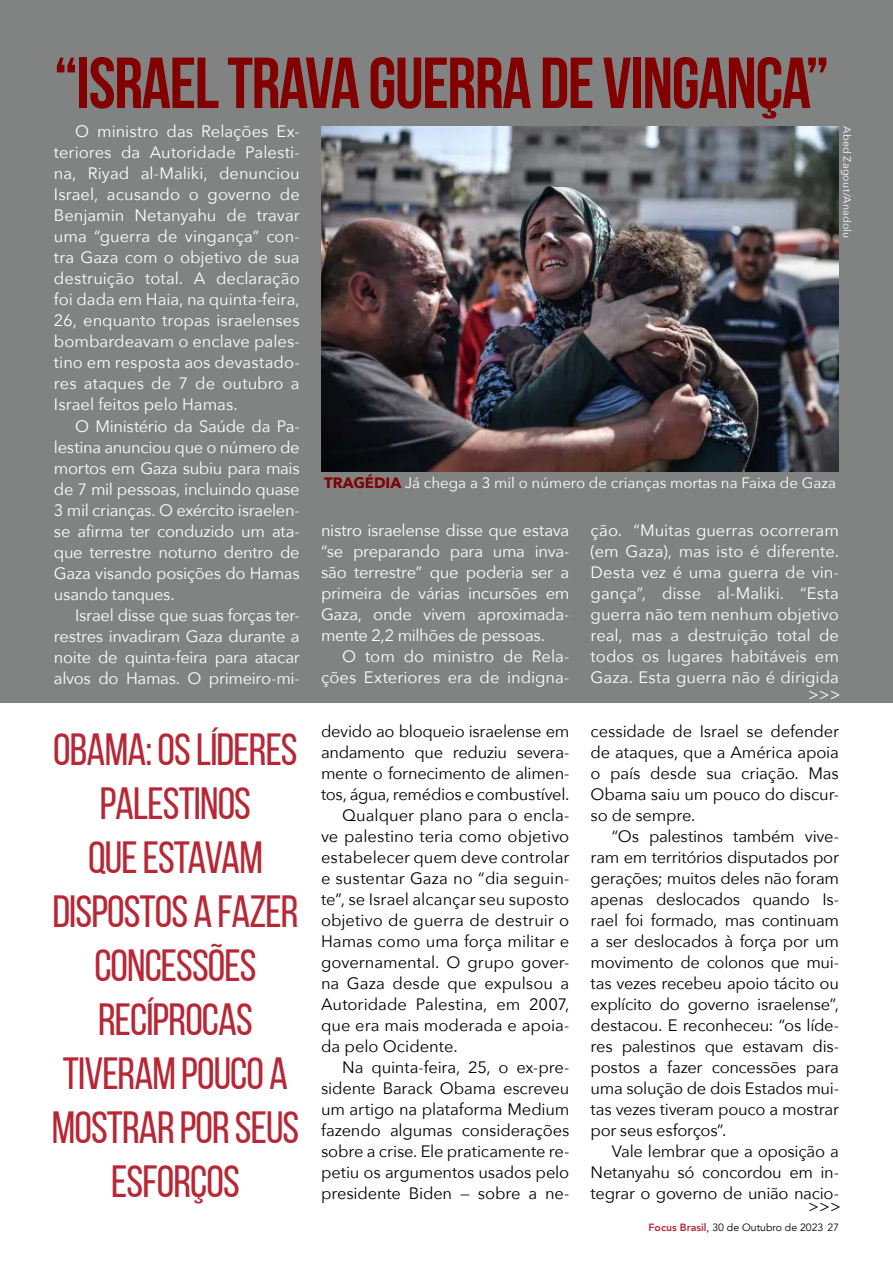
<style>
.page{position:relative;width:893px;height:1263px;background:#fff}
.page>*{position:absolute;margin:0;border:0;box-sizing:border-box;transform-origin:0 0}
.t1{font:700 72px "Bebas Neue";letter-spacing:-.02em;color:#820000}
.t2{font:45px/54px "Bebas Neue";letter-spacing:-.02em;color:#b72735;text-align:center}
.t3{font:16.5px/21px "Avenir Next";letter-spacing:-.005em;color:#000;text-align:justify}
.t4{font:16.5px/21px "Avenir Next";letter-spacing:-.005em;color:#fff;text-align:justify}
.t5{font:15px "Avenir Next";color:#fff}
.t6{font:10.5px "Avenir";color:#000}
.t7{font:10.5px "Avenir Next";letter-spacing:.02em;color:#fff}
.s1{font-weight:700;color:#820000}
.s2{font-weight:800;color:#b72735}
</style>
<div class="page">
<div style="left:0;top:0;width:893px;height:702px;background:#818383"></div>
<img style="left:321px;top:126px;width:518px;height:345px">
<h1 class="t1" style="left:54px;top:44px;width:777px">“ISRAEL TRAVA GUERRA DE VINGANÇA”</h1>
<p class="t4" style="left:54px;top:120px;width:247px;text-indent:21px">O ministro das Relações Ex&shy;teriores da Autoridade Palesti&shy;na, Riyad al-Maliki, denunciou Israel, acusando o governo de Benjamin Netanyahu de travar uma “guerra de vingança” con&shy;tra Gaza com o objetivo de sua destruição total. A declaração foi dada em Haia, na quinta-feira, 26, enquanto tropas israelenses bombardeavam o enclave pales&shy;tino em resposta aos devastado&shy;res ataques de 7 de outubro a Israel feitos pelo Hamas.</p>
<p class="t4" style="left:54px;top:415px;width:247px;text-indent:21px">O Ministério da Saúde da Pa&shy;lestina anunciou que o número de mortos em Gaza subiu para mais de 7 mil pessoas, incluindo quase 3 mil crianças. O exército israelen&shy;se afirma ter conduzido um ata&shy;que terrestre noturno dentro de Gaza visando posições do Hamas usando tanques.</p>
<p class="t4" style="left:54px;top:604px;width:247px;text-indent:21px">Israel disse que suas forças ter&shy;restres invadiram Gaza durante a noite de quinta-feira para atacar alvos do Hamas. O primeiro-mi-</p>
<h2 class="t2" style="left:52px;top:722px;width:249px">OBAMA: OS LÍDERES<br>PALESTINOS<br>QUE ESTAVAM<br>DISPOSTOS A FAZER<br>CONCESSÕES<br>RECÍPROCAS<br>TIVERAM POUCO A<br>MOSTRAR POR SEUS<br>ESFORÇOS</h2>
<p class="t7" style="left:856px;top:126px;width:114px;rotate:90deg">Abed Zagout/Anadolu</p>
<p class="t5" style="left:324px;top:470px;width:514px"><span class="s1">TRAGÉDIA</span> Já chega a 3 mil o número de crianças mortas na Faixa de Gaza</p>
<p class="t4" style="left:321px;top:519px;width:250px">nistro israelense disse que estava “se preparando para uma inva&shy;são terrestre” que poderia ser a primeira de várias incursões em Gaza, onde vivem aproximada&shy;mente 2,2 milhões de pessoas.</p>
<p class="t4" style="left:321px;top:645px;width:250px;text-align:right">O tom do ministro de Rela&shy;ções Exteriores era de indigna-</p>
<p class="t3" style="left:321px;top:720px;width:250px">devido ao bloqueio israelense em</p>
<p class="t3" style="left:321px;top:741px;width:250px">andamento que reduziu severa-</p>
<p class="t3" style="left:321px;top:762px;width:250px">mente o fornecimento de alimen-</p>
<p class="t3" style="left:321px;top:783px;width:250px">tos, água, remédios e combustível.</p>
<p class="t3" style="left:342px;top:804px;width:229px">Qualquer plano para o encla-</p>
<p class="t3" style="left:321px;top:825px;width:250px">ve palestino teria como objetivo</p>
<p class="t3" style="left:321px;top:846px;width:250px">estabelecer quem deve controlar</p>
<p class="t3" style="left:321px;top:867px;width:250px">e sustentar Gaza no “dia seguin-</p>
<p class="t3" style="left:321px;top:888px;width:250px">te”, se Israel alcançar seu suposto</p>
<p class="t3" style="left:321px;top:909px;width:250px">objetivo de guerra de destruir o</p>
<p class="t3" style="left:321px;top:930px;width:250px">Hamas como uma força militar e</p>
<p class="t3" style="left:321px;top:951px;width:250px">governamental. O grupo gover-</p>
<p class="t3" style="left:321px;top:972px;width:250px">na Gaza desde que expulsou a</p>
<p class="t3" style="left:321px;top:993px;width:250px">Autoridade Palestina, em 2007,</p>
<p class="t3" style="left:321px;top:1014px;width:250px">que era mais moderada e apoia-</p>
<p class="t3" style="left:321px;top:1035px;width:138px">da pelo Ocidente.</p>
<p class="t3" style="left:342px;top:1056px;width:229px">Na quinta-feira, 25, o ex-pre-</p>
<p class="t3" style="left:321px;top:1077px;width:250px">sidente Barack Obama escreveu</p>
<p class="t3" style="left:321px;top:1098px;width:250px">um artigo na plataforma Medium</p>
<p class="t3" style="left:321px;top:1119px;width:250px">fazendo algumas considerações</p>
<p class="t3" style="left:321px;top:1140px;width:250px">sobre a crise. Ele praticamente re-</p>
<p class="t3" style="left:321px;top:1161px;width:250px">petiu os argumentos usados pelo</p>
<p class="t3" style="left:321px;top:1182px;width:250px">presidente Biden — sobre a ne-</p>
<p class="t4" style="left:591px;top:519px;width:250px">ção. “Muitas guerras ocorreram (em Gaza), mas isto é diferente.<br>Desta vez é uma guerra de vin&shy;gança”, disse al-Maliki. “Esta guerra não tem nenhum objetivo real, mas a destruição total de todos os lugares habitáveis em Gaza. Esta guerra não é dirigida</p>
<p class="t4" style="left:808px;top:683px;width:34px">&gt;&gt;&gt;</p>
<p class="t3" style="left:591px;top:720px;width:250px">cessidade de Israel se defender de ataques, que a América apoia o país desde sua criação. Mas Obama saiu um pouco do discur&shy;so de sempre.</p>
<p class="t3" style="left:591px;top:825px;width:250px;text-indent:21px">“Os palestinos também vive&shy;ram em territórios disputados por gerações; muitos deles não foram apenas deslocados quando Is&shy;rael foi formado, mas continuam a ser deslocados à força por um movimento de colonos que mui&shy;tas vezes recebeu apoio tácito ou explícito do governo israelense”, destacou. E reconheceu: “os líde&shy;res palestinos que estavam dis&shy;postos a fazer concessões para uma solução de dois Estados mui&shy;tas vezes tiveram pouco a mostrar por seus esforços”.</p>
<p class="t3" style="left:591px;top:1140px;width:250px;text-indent:21px">Vale lembrar que a oposição a Netanyahu só concordou em in&shy;tegrar o governo de união nacio-</p>
<p class="t3" style="left:808px;top:1195px;width:34px">&gt;&gt;&gt;</p>
<p class="t6" style="left:649px;top:1221px;width:192px"><span class="s2">Focus Brasil</span>, 30 de Outubro de 2023 27</p>
</div>
